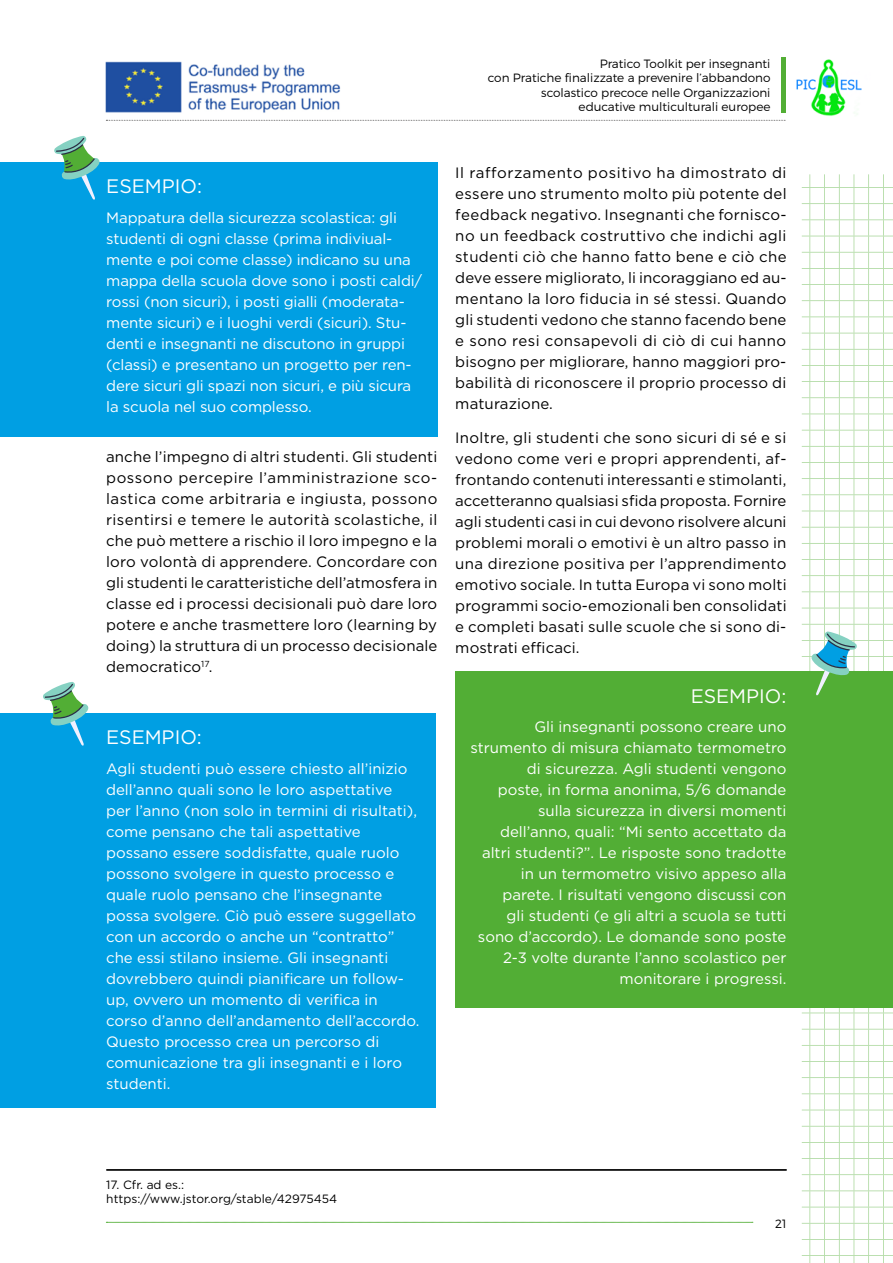
<style>
.page{position:relative;width:893px;height:1263px;background:#fff}
.page>*{position:absolute;margin:0;border:0;box-sizing:border-box;transform-origin:0 0}
.t1{font:19.5px "Gotham";color:#fff}
.t2{font:15px/21px "Gotham";color:#fff}
.t3{font:15px/21px "Gotham";letter-spacing:.01em;color:#000;text-align:justify}
.t4{font:300 12px/14.4px "Montserrat";color:#000;text-align:right}
.t5{font:12px/14.2px "Gotham";color:#000}
</style>
<div class="page">
<svg style="left:106px;top:1222px;width:647px;height:1px"></svg>
<svg style="left:106px;top:120px;width:680px;height:1px"></svg>
<div style="left:781px;top:57px;width:5px;height:56px;background:#52ae35"></div>
<img style="left:796px;top:59px;width:66px;height:57px">
<img style="left:105px;top:61px;width:236px;height:52px">
<div style="left:455px;top:671px;width:438px;height:337px;background:#52ae35"></div>
<div style="left:0;top:713px;width:436px;height:394px;background:#009fe3"></div>
<div style="left:0;top:162px;width:438px;height:275px;background:#009fe3"></div>
<svg style="left:802px;top:174px;width:91px;height:1089px"></svg>
<svg style="left:54px;top:136px;width:46px;height:64px"></svg>
<hr style="left:106px;top:1169px;width:681px;height:1px;background:#000">
<hr style="left:106px;top:1170px;width:681px;height:1px;background:#000">
<svg style="left:43px;top:682px;width:46px;height:64px"></svg>
<p class="t4" style="left:488px;top:56px;width:284px">Pratico Toolkit per insegnanti<br>con Pratiche finalizzate a prevenire l’abbandono scolastico precoce nelle Organizzazioni educative multiculturali europee</p>
<h1 class="t1" style="left:106px;top:174px;width:97px">ESEMPIO:</h1>
<p class="t2" style="left:106px;top:207px;width:317px">Mappatura della sicurezza scolastica: gli studenti di ogni classe (prima indiviual&shy;mente e poi come classe) indicano su una mappa della scuola dove sono i posti caldi/ rossi (non sicuri), i posti gialli (moderata&shy;mente sicuri) e i luoghi verdi (sicuri). Stu&shy;denti e insegnanti ne discutono in gruppi (classi) e presentano un progetto per ren&shy;dere sicuri gli spazi non sicuri, e più sicura la scuola nel suo complesso.</p>
<p class="t3" style="left:106px;top:446px;width:333px">anche l’impegno di altri studenti. Gli studenti possono percepire l’amministrazione sco&shy;lastica come arbitraria e ingiusta, possono risentirsi e temere le autorità scolastiche, il che può mettere a rischio il loro impegno e la loro volontà di apprendere. Concordare con gli studenti le caratteristiche dell’atmosfera in classe ed i processi decisionali può dare loro potere e anche trasmettere loro (learning by doing) la struttura di un processo decisionale democratico<sup>17</sup>.</p>
<h1 class="t1" style="left:106px;top:725px;width:97px">ESEMPIO:</h1>
<p class="t2" style="left:106px;top:758px;width:315px">Agli studenti può essere chiesto all’inizio dell’anno quali sono le loro aspettative per l’anno (non solo in termini di risultati), come pensano che tali aspettative possano essere soddisfatte, quale ruolo possono svolgere in questo processo e quale ruolo pensano che l’insegnante possa svolgere. Ciò può essere suggellato con un accordo o anche un “contratto” che essi stilano insieme. Gli insegnanti dovrebbero quindi pianificare un follow&shy;up, ovvero un momento di verifica in corso d’anno dell’andamento dell’accordo.<br>Questo processo crea un percorso di comunicazione tra gli insegnanti e i loro studenti.</p>
<p class="t3" style="left:455px;top:162px;width:333px">Il rafforzamento positivo ha dimostrato di essere uno strumento molto più potente del feedback negativo. Insegnanti che fornisco&shy;no un feedback costruttivo che indichi agli studenti ciò che hanno fatto bene e ciò che deve essere migliorato, li incoraggiano ed au&shy;mentano la loro fiducia in sé stessi. Quando gli studenti vedono che stanno facendo bene e sono resi consapevoli di ciò di cui hanno bisogno per migliorare, hanno maggiori pro&shy;babilità di riconoscere il proprio processo di maturazione.</p>
<p class="t3" style="left:455px;top:426px;width:333px">Inoltre, gli studenti che sono sicuri di sé e si vedono come veri e propri apprendenti, af&shy;frontando contenuti interessanti e stimolanti, accetteranno qualsiasi sfida proposta. Fornire agli studenti casi in cui devono risolvere alcuni problemi morali o emotivi è un altro passo in una direzione positiva per l’apprendimento emotivo sociale. In tutta Europa vi sono molti programmi socio-emozionali ben consolidati e completi basati sulle scuole che si sono di&shy;mostrati efficaci.</p>
<h1 class="t1" style="left:691px;top:683px;width:97px">ESEMPIO:</h1>
<p class="t2" style="left:470px;top:716px;width:318px;text-align:right">Gli insegnanti possono creare uno strumento di misura chiamato termometro di sicurezza. Agli studenti vengono<br>poste, in forma anonima, 5/6 domande sulla sicurezza in diversi momenti dell’anno, quali: “Mi sento accettato da altri studenti?”. Le risposte sono tradotte in un termometro visivo appeso alla parete. I risultati vengono discussi con<br>gli studenti (e gli altri a scuola se tutti sono d’accordo). Le domande sono poste 2-3 volte durante l’anno scolastico per monitorare i progressi.</p>
<p class="t5" style="left:106px;top:1177px;width:232px">17. Cfr. ad es.: https://www.jstor.org/stable/42975454</p>
<p class="t4" style="left:775px;top:1216px;width:13px">21</p>
</div>
